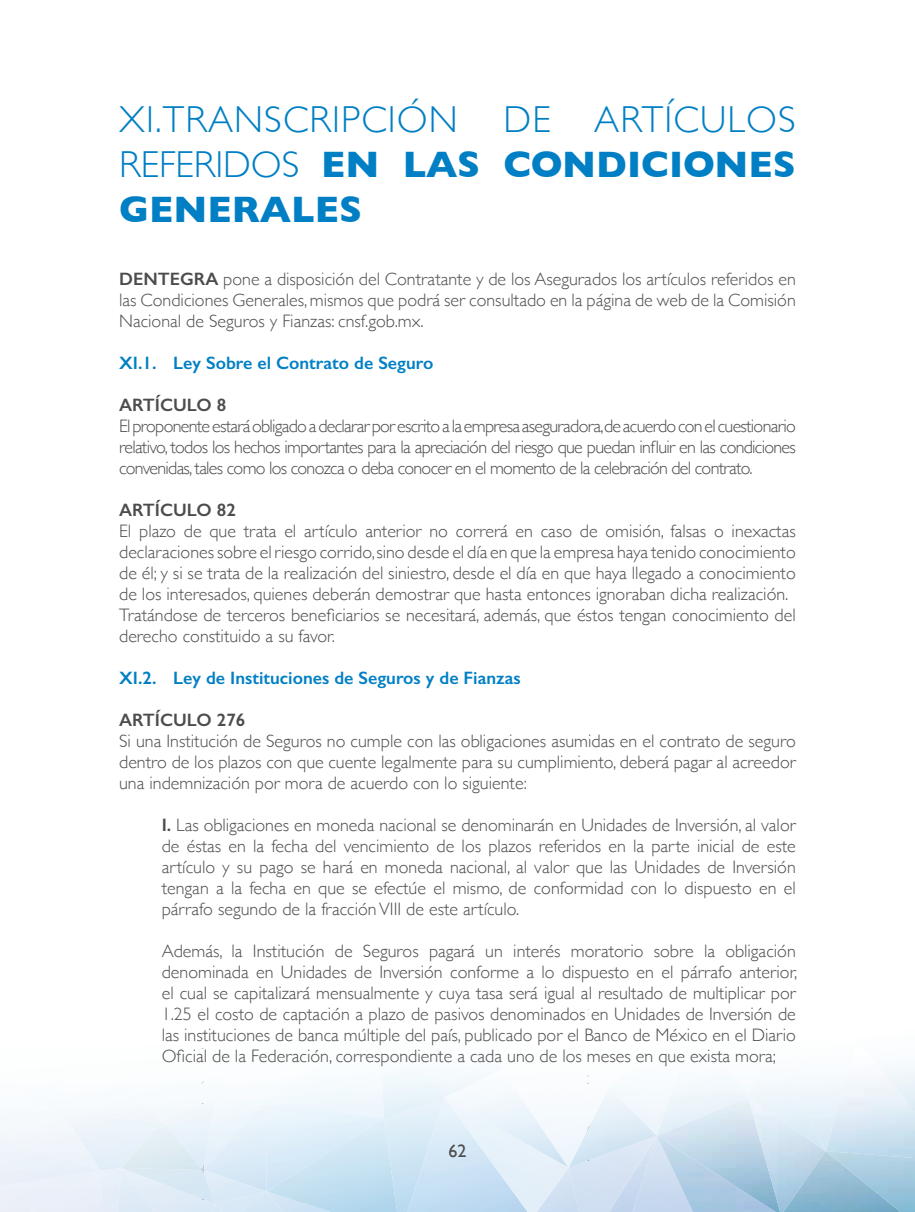
<style>
.page{position:relative;width:915px;height:1212px;background:#fff}
.page>*{position:absolute;margin:0;border:0;box-sizing:border-box;transform-origin:0 0}
.t1{font:300 37.5px/45px "Gill Sans";letter-spacing:.03em;color:#007fc4;text-align:justify}
.t2{font:300 18px/21px "Gill Sans";color:#4e4b4c;text-align:justify}
.t3{font:600 18px "Gill Sans";color:#007fc4}
.t4{font:600 18px "Gill Sans";color:#4e4b4c}
.t5{font:18px "Gill Sans";color:#4e4b4c}
.s1{font-weight:700}
.s2{font-weight:600}
</style>
<div class="page">
<img style="left:230px;top:1191px;width:36px;height:21px">
<img style="left:266px;top:1118px;width:118px;height:94px">
<img style="left:384px;top:1118px;width:19px;height:94px">
<img style="left:501px;top:1069px;width:107px;height:67px">
<img style="left:656px;top:1136px;width:91px;height:76px">
<img style="left:656px;top:1082px;width:91px;height:54px">
<img style="left:698px;top:1081px;width:49px;height:16px">
<img style="left:747px;top:1151px;width:33px;height:61px">
<img style="left:747px;top:1081px;width:25px;height:70px">
<img style="left:772px;top:1051px;width:85px;height:100px">
<img style="left:203px;top:1121px;width:12px;height:49px">
<img style="left:215px;top:1081px;width:17px;height:19px">
<img style="left:568px;top:1136px;width:88px;height:76px">
<img style="left:163px;top:1168px;width:51px;height:36px">
<img style="left:100px;top:1115px;width:62px;height:53px">
<img style="left:780px;top:1151px;width:45px;height:61px">
<img style="left:825px;top:1151px;width:89px;height:61px">
<img style="left:0;top:1108px;width:25px;height:17px">
<img style="left:910px;top:1041px;width:4px;height:13px">
<div style="left:116px;top:1168px;width:47px;height:44px;background:#e1ecf7"></div>
<div style="left:11px;top:1171px;width:92px;height:41px;background:#eaeff8"></div>
<img style="left:568px;top:1168px;width:13px;height:44px">
<img style="left:403px;top:1098px;width:41px;height:114px">
<img style="left:444px;top:1098px;width:124px;height:114px">
<h1 class="t1" style="left:119px;top:96px;width:678px">XI.TRANSCRIPCIÓN DE ARTÍCULOS REFERIDOS <span class="s1">EN LAS CONDICIONES GENERALES</span></h1>
<p class="t2" style="left:119px;top:268px;width:678px"><span class="s2">DENTEGRA</span> pone a disposición del Contratante y de los Asegurados los artículos referidos en las Condiciones Generales, mismos que podrá ser consultado en la página de web de la Comisión Nacional de Seguros y Fianzas: cnsf.gob.mx.</p>
<p class="t3" style="left:119px;top:352px;width:315px">XI.1. Ley Sobre el Contrato de Seguro</p>
<p class="t4" style="left:119px;top:394px;width:109px">ARTÍCULO 8</p>
<p class="t2" style="left:119px;top:415px;width:678px">El proponente estará obligado a declarar por escrito a la empresa aseguradora,de acuerdo con el cuestionario relativo, todos los hechos importantes para la apreciación del riesgo que puedan influir en las condiciones convenidas, tales como los conozca o deba conocer en el momento de la celebración del contrato.</p>
<p class="t4" style="left:119px;top:499px;width:118px">ARTÍCULO 82</p>
<p class="t2" style="left:119px;top:520px;width:678px;text-align:left">El plazo de que trata el artículo anterior no correrá en caso de omisión, falsas o inexactas declaraciones sobre el riesgo corrido, sino desde el día en que la empresa haya tenido conocimiento de él; y si se trata de la realización del siniestro, desde el día en que haya llegado a conocimiento de los interesados, quienes deberán demostrar que hasta entonces ignoraban dicha realización.<br>Tratándose de terceros beneficiarios se necesitará, además, que éstos tengan conocimiento del derecho constituido a su favor.</p>
<p class="t3" style="left:119px;top:667px;width:403px">XI.2. Ley de Instituciones de Seguros y de Fianzas</p>
<p class="t4" style="left:119px;top:709px;width:128px">ARTÍCULO 276</p>
<p class="t2" style="left:119px;top:730px;width:678px">Si una Institución de Seguros no cumple con las obligaciones asumidas en el contrato de seguro dentro de los plazos con que cuente legalmente para su cumplimiento, deberá pagar al acreedor una indemnización por mora de acuerdo con lo siguiente:</p>
<p class="t2" style="left:162px;top:814px;width:635px"><span class="s2">I.</span> Las obligaciones en moneda nacional se denominarán en Unidades de Inversión, al valor de éstas en la fecha del vencimiento de los plazos referidos en la parte inicial de este artículo y su pago se hará en moneda nacional, al valor que las Unidades de Inversión tengan a la fecha en que se efectúe el mismo, de conformidad con lo dispuesto en el párrafo segundo de la fracción VIII de este artículo.</p>
<p class="t2" style="left:162px;top:940px;width:637px">Además, la Institución de Seguros pagará un interés moratorio sobre la obligación denominada en Unidades de Inversión conforme a lo dispuesto en el párrafo anterior, el cual se capitalizará mensualmente y cuya tasa será igual al resultado de multiplicar por 1.25 el costo de captación a plazo de pasivos denominados en Unidades de Inversión de las instituciones de banca múltiple del país, publicado por el Banco de México en el Diario Oficial de la Federación, correspondiente a cada uno de los meses en que exista mora;</p>
<p class="t5" style="left:448px;top:1140px;width:19px">62</p>
</div>
